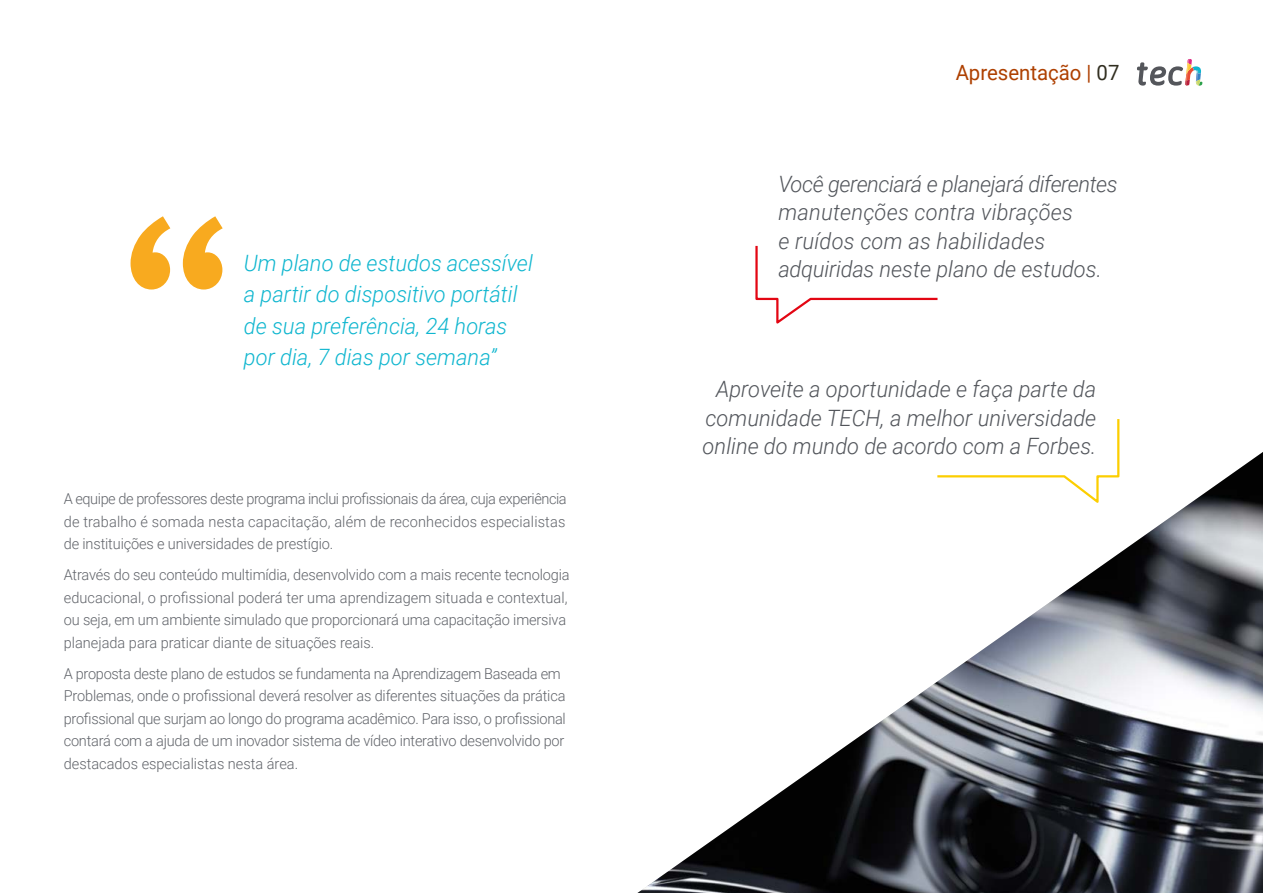
<style>
.page{position:relative;width:1263px;height:893px;background:#fff}
.page>*{position:absolute;margin:0;border:0;box-sizing:border-box;transform-origin:0 0}
.t1{font:italic 300 22.5px/28.5px "Roboto";color:#52555b;text-align:center}
.t2{font:italic 300 22.5px/31.5px "Roboto";color:#0fb6cf}
.t3{font:21px "Roboto";color:#ae4000}
.t4{font:300 15px/22.5px "Roboto";letter-spacing:-.01em;color:#61646a}
.s1{color:#312e20}
</style>
<div class="page">
<img style="left:637px;top:452px;width:626px;height:441px">
<svg style="left:935px;top:419px;width:185px;height:87px"></svg>
<svg style="left:755px;top:245px;width:183px;height:79px"></svg>
<svg style="left:131px;top:216px;width:92px;height:74px"></svg>
<svg style="left:1137px;top:59px;width:65px;height:27px"></svg>
<h2 class="t3" style="left:956px;top:57px;width:165px">Apresentação | <span class="s1">07</span></h2>
<h1 class="t1" style="left:778px;top:169px;width:341px;text-align:left">Você gerenciará e planejará diferentes manutenções contra vibrações<br>e ruídos com as habilidades</h1>
<h1 class="t2" style="left:244px;top:246px;width:290px">Um plano de estudos acessível</h1>
<h1 class="t1" style="left:778px;top:254px;width:325px">adquiridas neste plano de estudos.</h1>
<h1 class="t2" style="left:244px;top:278px;width:275px">a partir do dispositivo portátil de sua preferência, 24 horas por dia, 7 dias por semana”</h1>
<p class="t4" style="left:64px;top:487px;width:504px;text-align:justify">A equipe de professores deste programa inclui profissionais da área, cuja experiência de trabalho é somada nesta capacitação, além de reconhecidos especialistas de instituições e universidades de prestígio.</p>
<p class="t4" style="left:64px;top:563px;width:507px">Através do seu conteúdo multimídia, desenvolvido com a mais recente tecnologia educacional, o profissional poderá ter uma aprendizagem situada e contextual, ou seja, em um ambiente simulado que proporcionará uma capacitação imersiva planejada para praticar diante de situações reais.</p>
<p class="t4" style="left:64px;top:662px;width:504px">A proposta deste plano de estudos se fundamenta na Aprendizagem Baseada em Problemas, onde o profissional deverá resolver as diferentes situações da prática profissional que surjam ao longo do programa acadêmico. Para isso, o profissional contará com a ajuda de um inovador sistema de vídeo interativo desenvolvido por destacados especialistas nesta área.</p>
<h1 class="t1" style="left:703px;top:374px;width:395px">Aproveite a oportunidade e faça parte da comunidade TECH, a melhor universidade online do mundo de acordo com a Forbes.</h1>
</div>
